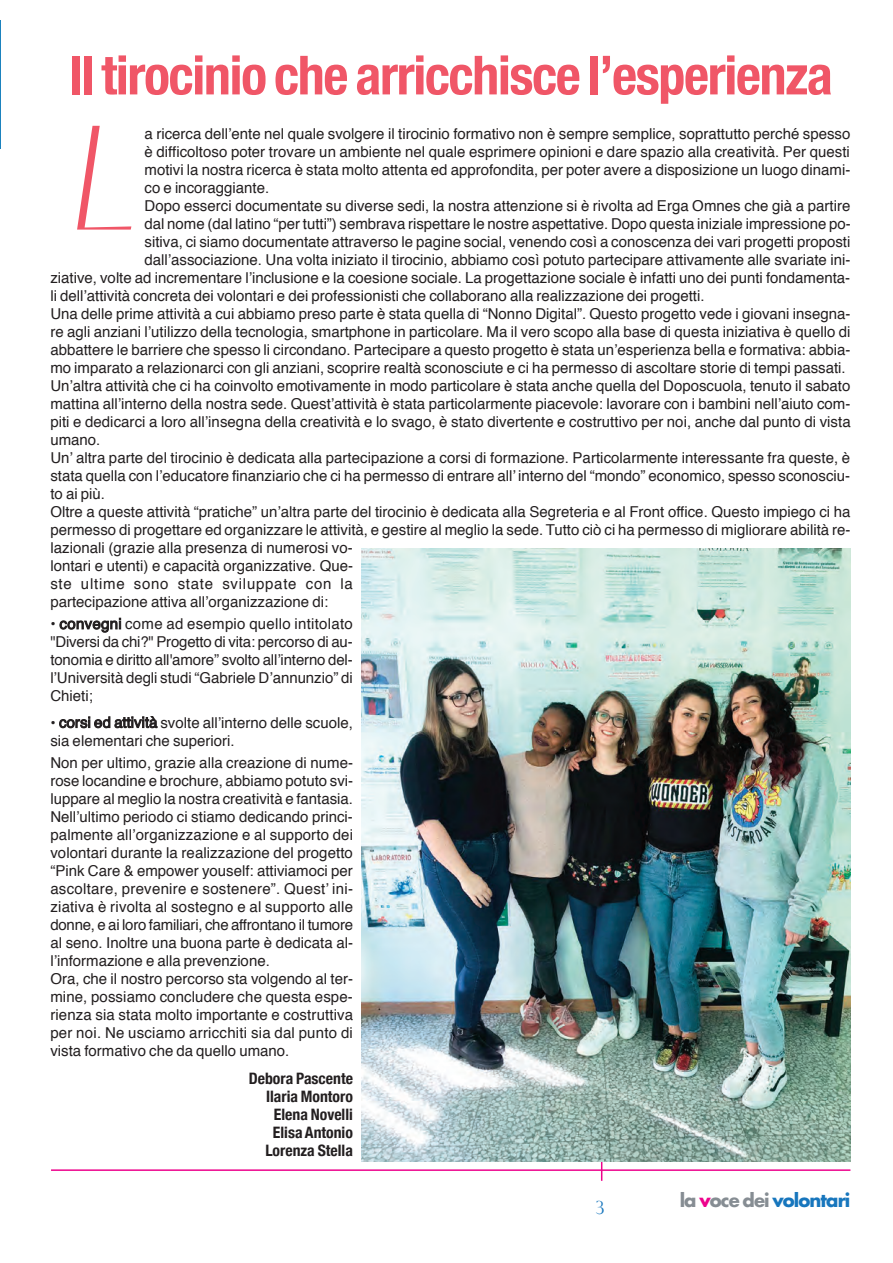
<style>
.page{position:relative;width:893px;height:1263px;background:#fff}
.page>*{position:absolute;margin:0;border:0;box-sizing:border-box;transform-origin:0 0}
.t1{font:italic 300 150px "F37 Bergman";color:#f05667}
.t2{font:700 condensed 54px "Helvetica Neue";letter-spacing:-.025em;color:#f05667}
.t3{font:700 18.15px "Futura Std";letter-spacing:-.05em;color:#1776bd}
.t4{font:300 18px "Perpetua Titling";color:#1776bd}
.t5{font:700 condensed 15.75px/18px "Helvetica Neue";color:#231f20;text-align:right}
.t6{font:15px/18px "Helvetica";color:#231f20}
.t7{font:15px "Helvetica";letter-spacing:.05em;color:#231f20}
.s1{color:#868d93}
.s2{color:#ed028c}
</style>
<div class="page">
<svg style="left:601px;top:1162px;width:1px;height:19px"></svg>
<hr style="left:51px;top:1169px;width:799px;height:2px;background:#ed028c">
<hr style="left:0;top:20px;width:1px;height:128px;background:#1b82be">
<img style="left:362px;top:549px;width:488px;height:612px">
<h2 class="t2" style="left:69px;top:43px;width:766px">Il tirocinio che arricchisce l’esperienza</h2>
<h1 class="t1" style="left:61px;top:117px;width:73px">L</h1>
<p class="t6" style="left:145px;top:126px;width:707px">a ricerca dell’ente nel quale svolgere il tirocinio formativo non è sempre semplice, soprattutto perché spesso</p>
<p class="t6" style="left:145px;top:144px;width:707px">è difficoltoso poter trovare un ambiente nel quale esprimere opinioni e dare spazio alla creatività. Per questi</p>
<p class="t6" style="left:145px;top:162px;width:707px">motivi la nostra ricerca è stata molto attenta ed approfondita, per poter avere a disposizione un luogo dinami-</p>
<p class="t6" style="left:145px;top:180px;width:126px">co e incoraggiante.</p>
<p class="t6" style="left:145px;top:198px;width:707px">Dopo esserci documentate su diverse sedi, la nostra attenzione si è rivolta ad Erga Omnes che già a partire</p>
<p class="t6" style="left:145px;top:216px;width:708px">dal nome (dal latino “per tutti”) sembrava rispettare le nostre aspettative. Dopo questa iniziale impressione po-</p>
<p class="t6" style="left:145px;top:234px;width:707px">sitiva, ci siamo documentate attraverso le pagine social, venendo così a conoscenza dei vari progetti proposti</p>
<p class="t6" style="left:145px;top:252px;width:707px">dall’associazione. Una volta iniziato il tirocinio, abbiamo così potuto partecipare attivamente alle svariate ini-</p>
<p class="t6" style="left:50px;top:270px;width:801px">ziative, volte ad incrementare l’inclusione e la coesione sociale. La progettazione sociale è infatti uno dei punti fondamenta-</p>
<p class="t6" style="left:50px;top:288px;width:656px">li dell’attività concreta dei volontari e dei professionisti che collaborano alla realizzazione dei progetti.</p>
<p class="t6" style="left:50px;top:306px;width:801px">Una delle prime attività a cui abbiamo preso parte è stata quella di “Nonno Digital”. Questo progetto vede i giovani insegna-</p>
<p class="t6" style="left:50px;top:324px;width:801px">re agli anziani l’utilizzo della tecnologia, smartphone in particolare. Ma il vero scopo alla base di questa iniziativa è quello di</p>
<p class="t6" style="left:50px;top:342px;width:801px">abbattere le barriere che spesso li circondano. Partecipare a questo progetto è stata un’esperienza bella e formativa: abbia-</p>
<p class="t6" style="left:50px;top:360px;width:797px">mo imparato a relazionarci con gli anziani, scoprire realtà sconosciute e ci ha permesso di ascoltare storie di tempi passati.</p>
<p class="t6" style="left:50px;top:378px;width:801px">Un’altra attività che ci ha coinvolto emotivamente in modo particolare è stata anche quella del Doposcuola, tenuto il sabato</p>
<p class="t6" style="left:50px;top:396px;width:801px">mattina all’interno della nostra sede. Quest’attività è stata particolarmente piacevole: lavorare con i bambini nell’aiuto com-</p>
<p class="t6" style="left:50px;top:414px;width:802px">piti e dedicarci a loro all’insegna della creatività e lo svago, è stato divertente e costruttivo per noi, anche dal punto di vista</p>
<p class="t6" style="left:50px;top:432px;width:52px">umano.</p>
<p class="t6" style="left:50px;top:450px;width:801px">Un’ altra parte del tirocinio è dedicata alla partecipazione a corsi di formazione. Particolarmente interessante fra queste, è</p>
<p class="t6" style="left:50px;top:468px;width:801px">stata quella con l’educatore finanziario che ci ha permesso di entrare all’ interno del “mondo” economico, spesso sconosciu-</p>
<p class="t6" style="left:50px;top:486px;width:56px">to ai più.</p>
<p class="t6" style="left:50px;top:504px;width:802px">Oltre a queste attività “pratiche” un’altra parte del tirocinio è dedicata alla Segreteria e al Front office. Questo impiego ci ha</p>
<p class="t6" style="left:50px;top:522px;width:802px">permesso di progettare ed organizzare le attività, e gestire al meglio la sede. Tutto ciò ci ha permesso di migliorare abilità re-</p>
<p class="t6" style="left:50px;top:540px;width:304px">lazionali (grazie alla presenza di numerosi vo-</p>
<p class="t6" style="left:50px;top:558px;width:304px">lontari e utenti) e capacità organizzative. Que-</p>
<p class="t7" style="left:50px;top:577px;width:304px">ste ultime sono state sviluppate con la</p>
<p class="t6" style="left:50px;top:594px;width:279px">partecipazione attiva all’organizzazione di:</p>
<p class="t6" style="left:50px;top:616px;width:304px;text-align:justify">• convegni come ad esempio quello intitolato "Diversi da chi?" Progetto di vita: percorso di au&shy;tonomia e diritto all'amore” svolto all’interno del&shy;l’Università degli studi “Gabriele D’annunzio” di Chieti;</p>
<p class="t6" style="left:50px;top:715px;width:304px">• corsi ed attività svolte all’interno delle scuole, sia elementari che superiori.</p>
<p class="t6" style="left:50px;top:755px;width:304px">Non per ultimo, grazie alla creazione di nume&shy;rose locandine e brochure, abbiamo potuto svi&shy;luppare al meglio la nostra creatività e fantasia.<br>Nell’ultimo periodo ci stiamo dedicando princi&shy;palmente all’organizzazione e al supporto dei volontari durante la realizzazione del progetto “Pink Care &amp; empower youself: attiviamoci per ascoltare, prevenire e sostenere”. Quest’ ini&shy;ziativa è rivolta al sostegno e al supporto alle donne, e ai loro familiari, che affrontano il tumore al seno. Inoltre una buona parte è dedicata al&shy;l’informazione e alla prevenzione.<br>Ora, che il nostro percorso sta volgendo al ter&shy;mine, possiamo concludere che questa espe&shy;rienza sia stata molto importante e costruttiva per noi. Ne usciamo arricchiti sia dal punto di vista formativo che da quello umano.</p>
<p class="t5" style="left:249px;top:1069px;width:106px">Debora Pascente<br>Ilaria Montoro<br>Elena Novelli<br>Elisa Antonio<br>Lorenza Stella</p>
<p class="t4" style="left:596px;top:1200px;width:10px">3</p>
<p class="t3" style="left:680px;top:1192px;width:172px"><span class="s1">la</span> <span class="s2">v</span><span class="s1">oce dei</span> volontari</p>
</div>
